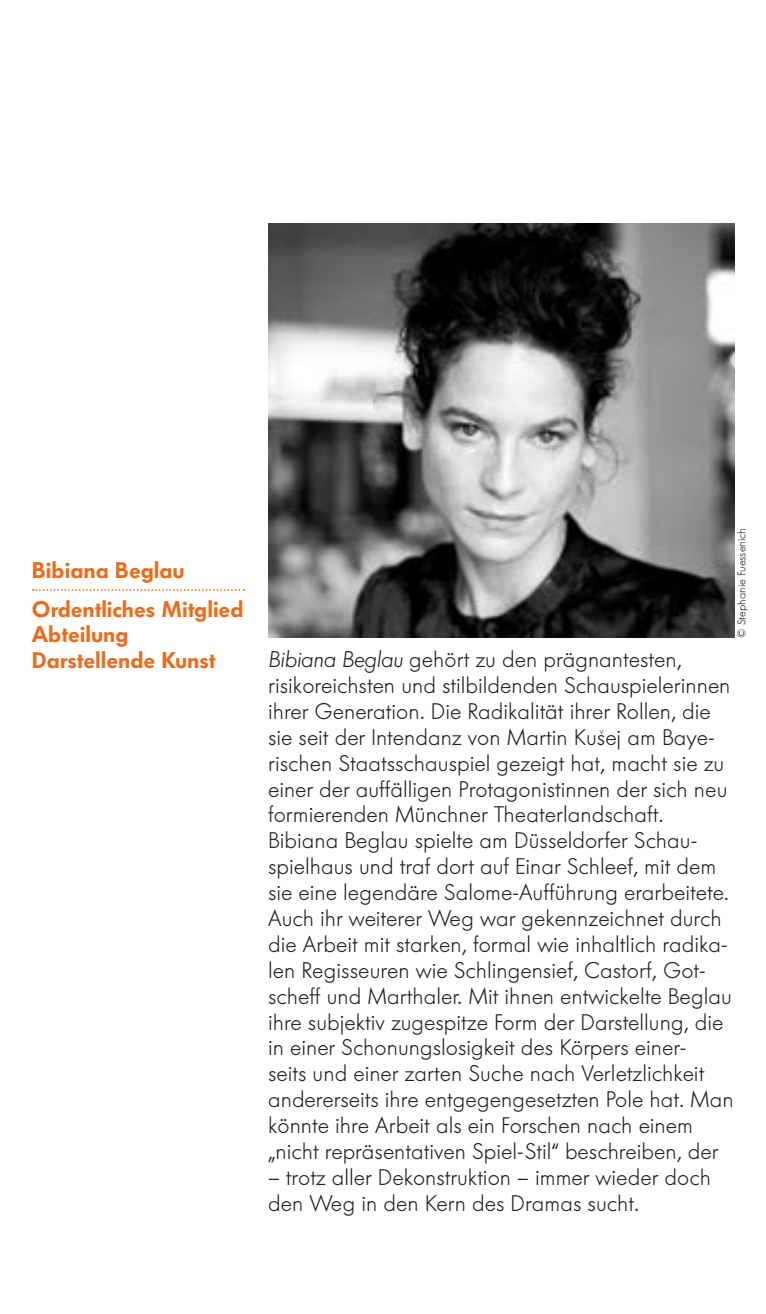
<style>
.page{position:relative;width:766px;height:1314px;background:#fff}
.page>*{position:absolute;margin:0;border:0;box-sizing:border-box;transform-origin:0 0}
.t1{font:300 22.5px/25.9px "Futura BQ";color:#231f20}
.t2{font:600 22.5px/38.7px "Futura BQ";color:#ea6d1f}
.t3{font:300 11.25px "Futura BQ";color:#231f20}
.t4{font:300 9px "Futura BQ";color:#231f20}
.s1{font-style:italic}
</style>
<div class="page">
<svg style="left:33px;top:589px;width:211px;height:2px"></svg>
<img style="left:268px;top:223px;width:465px;height:415px">
<p class="t2" style="left:32px;top:551px;width:213px">Bibiana Beglau<br>Ordentliches Mitglied</p>
<p class="t2" style="left:32px;top:622px;width:185px;line-height:25.9px">Abteilung<br>Darstellende Kunst</p>
<p class="t3" style="left:734px;top:638px;width:111px;rotate:-90deg">© Stephanie Fuessenich</p>
<p class="t1" style="left:268px;top:647px;width:464px"><span class="s1">Bibiana Beglau</span> gehört zu den prägnantesten, risikoreichsten und stilbildenden Schauspielerinnen ihrer Generation. Die Radikalität ihrer Rollen, die sie seit der Intendanz von Martin Kusej am Baye-</p>
<p class="t4" style="left:599px;top:725px;width:5px">v</p>
<p class="t1" style="left:268px;top:750px;width:467px">rischen Staatsschauspiel gezeigt hat, macht sie zu einer der auffälligen Protagonistinnen der sich neu formierenden Münchner Theaterlandschaft.<br>Bibiana Beglau spielte am Düsseldorfer Schau&shy;spielhaus und traf dort auf Einar Schleef, mit dem sie eine legendäre Salome-Aufführung erarbeitete.<br>Auch ihr weiterer Weg war gekennzeichnet durch die Arbeit mit starken, formal wie inhaltlich radika&shy;len Regisseuren wie Schlingensief, Castorf, Got&shy;scheff und Marthaler. Mit ihnen entwickelte Beglau ihre subjektiv zugespitze Form der Darstellung, die in einer Schonungslosigkeit des Körpers einer-<br>seits und einer zarten Suche nach Verletzlichkeit andererseits ihre entgegengesetzten Pole hat. Man könnte ihre Arbeit als ein Forschen nach einem „nicht repräsentativen Spiel-Stil“ beschreiben, der</p>
<p class="t1" style="left:268px;top:1164px;width:444px">– trotz aller Dekonstruktion – immer wieder doch den Weg in den Kern des Dramas sucht.</p>
</div>
